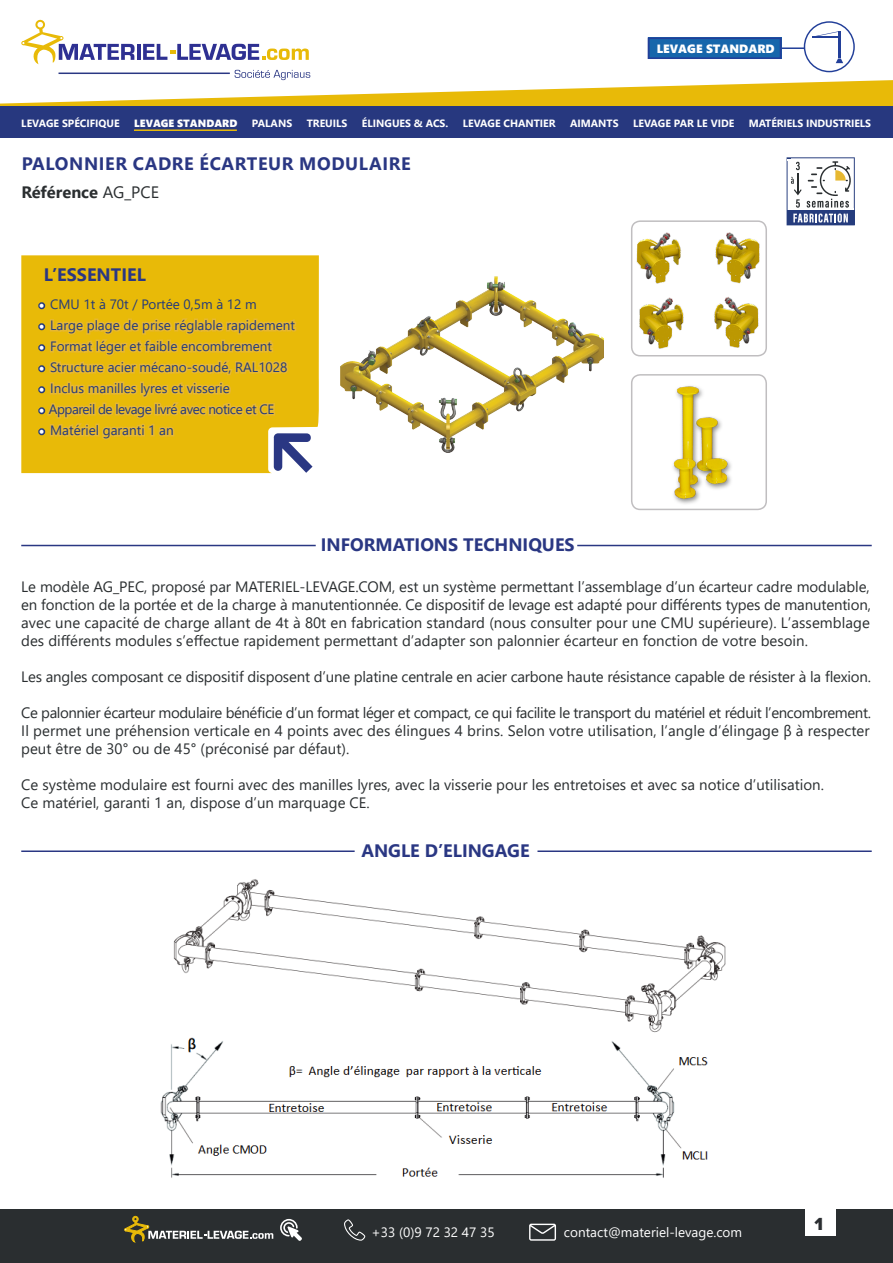
<style>
.page{position:relative;width:893px;height:1263px;background:#fff}
.page>*{position:absolute;margin:0;border:0;box-sizing:border-box;transform-origin:0 0}
.t1{font:700 18px "Segoe UI";color:#2a3783}
.t2{font:700 18px "Segoe UI";letter-spacing:.035em;color:#2a3783}
.t3{font:900 18px "Casto";color:#2a2d30}
.t4{font:700 16.5px "Segoe UI";color:#2a2e30}
.t5{font:15px/18px "Segoe UI";color:#2a2e30;text-align:justify}
.t6{font:15px "Segoe UI";letter-spacing:-.025em;color:#2a2e30}
.t7{font:13.5px "Segoe UI";color:#243a7b}
.t8{font:13.5px "Segoe UI";color:#fff}
.t9{font:13.5px "Segoe UI";letter-spacing:-.035em;color:#243a7b}
.t10{font:12px "Segoe UI Black";color:#fff}
.t11{font:700 10.5px "Segoe UI";color:#fff}
.t12{font:10.5px "Segoe UI Black";color:#fff}
.s1{font-weight:400}
.s2{font-family:"Minion Pro";font-size:15px;color:#fff}
</style>
<div class="page">
<hr style="left:21px;top:545px;width:295px;height:1px;background:#2a3783">
<hr style="left:577px;top:545px;width:295px;height:1px;background:#2a3783">
<hr style="left:21px;top:850px;width:334px;height:2px;background:#2a3783">
<hr style="left:537px;top:850px;width:335px;height:2px;background:#2a3783">
<div style="left:0;top:1209px;width:893px;height:54px;background:#2a2e30"></div>
<svg style="left:280px;top:1219px;width:22px;height:22px"></svg>
<svg style="left:344px;top:1219px;width:21px;height:22px"></svg>
<svg style="left:529px;top:1224px;width:27px;height:17px"></svg>
<svg style="left:124px;top:1216px;width:149px;height:26px"></svg>
<div style="left:805px;top:1206px;width:30px;height:30px;background:#fff"></div>
<div style="left:21px;top:255px;width:298px;height:218px;background:#e8ba08"></div>
<div style="left:38px;top:302px;width:7px;height:7px;border:3px solid #243a7b;border-radius:50%"></div>
<div style="left:38px;top:323px;width:7px;height:7px;border:3px solid #243a7b;border-radius:50%"></div>
<div style="left:38px;top:344px;width:7px;height:7px;border:3px solid #243a7b;border-radius:50%"></div>
<div style="left:38px;top:365px;width:7px;height:7px;border:3px solid #243a7b;border-radius:50%"></div>
<div style="left:38px;top:386px;width:7px;height:7px;border:3px solid #243a7b;border-radius:50%"></div>
<div style="left:38px;top:407px;width:7px;height:7px;border:3px solid #243a7b;border-radius:50%"></div>
<div style="left:38px;top:428px;width:7px;height:7px;border:3px solid #243a7b;border-radius:50%"></div>
<svg style="left:45px;top:316px;width:268px;height:157px;background:#e4b81c"></svg>
<div style="left:631px;top:374px;width:136px;height:136px;border:2px solid #c0bec0;border-radius:9px"></div>
<div style="left:631px;top:220px;width:136px;height:136px;border:2px solid #c0bec0;border-radius:9px"></div>
<img style="left:661px;top:374px;width:76px;height:136px">
<svg style="left:787px;top:157px;width:68px;height:68px"></svg>
<img style="left:340px;top:276px;width:264px;height:176px">
<img style="left:636px;top:232px;width:124px;height:117px">
<img style="left:160px;top:879px;width:566px;height:299px">
<div style="left:0;top:106px;width:893px;height:31px;background:#27387f"></div>
<hr style="left:134px;top:129px;width:103px;height:2px;background:#e8ba08">
<svg style="left:0;top:20px;width:893px;height:86px"></svg>
<p class="t10" style="left:657px;top:40px;width:119px">LEVAGE STANDARD</p>
<p class="t11" style="left:21px;top:113px;width:100px">LEVAGE SPÉCIFIQUE</p>
<p class="t12" style="left:134px;top:115px;width:105px">LEVAGE STANDARD</p>
<p class="t11" style="left:252px;top:113px;width:42px">PALANS</p>
<p class="t11" style="left:307px;top:113px;width:42px">TREUILS</p>
<p class="t11" style="left:362px;top:113px;width:88px">ÉLINGUES &amp; ACS.</p>
<p class="t11" style="left:463px;top:113px;width:94px">LEVAGE CHANTIER</p>
<p class="t11" style="left:570px;top:113px;width:50px">AIMANTS</p>
<p class="t11" style="left:633px;top:113px;width:103px">LEVAGE PAR LE VIDE</p>
<p class="t11" style="left:749px;top:113px;width:124px">MATÉRIELS INDUSTRIELS</p>
<p class="t2" style="left:22px;top:147px;width:390px">PALONNIER CADRE ÉCARTEUR MODULAIRE</p>
<p class="t4" style="left:21px;top:177px;width:139px">Référence <span class="s1">AG_PCE</span></p>
<p class="t1" style="left:44px;top:257px;width:104px">L’ESSENTIEL</p>
<p class="t7" style="left:39px;top:291px;width:219px"><span class="s2">•</span> CMU 1t à 70t / Portée 0,5m à 12 m</p>
<p class="t7" style="left:39px;top:312px;width:258px"><span class="s2">•</span> Large plage de prise réglable rapidement</p>
<p class="t7" style="left:39px;top:333px;width:235px"><span class="s2">•</span> Format léger et faible encombrement</p>
<p class="t7" style="left:39px;top:354px;width:250px"><span class="s2">•</span> Structure acier mécano-soudé, RAL1028</p>
<p class="t7" style="left:39px;top:375px;width:193px"><span class="s2">•</span> Inclus manilles lyres et visserie</p>
<p class="t9" style="left:39px;top:396px;width:237px"><span class="s2">•</span> Appareil de levage livré avec notice et CE</p>
<p class="t7" style="left:39px;top:417px;width:136px"><span class="s2">•</span> Matériel garanti 1 an</p>
<p class="t1" style="left:321px;top:528px;width:255px">INFORMATIONS TECHNIQUES</p>
<p class="t5" style="left:21px;top:576px;width:851px">Le modèle AG_PEC, proposé par MATERIEL-LEVAGE.COM, est un système permettant l’assemblage d’un écarteur cadre modulable, en fonction de la portée et de la charge à manutentionnée. Ce dispositif de levage est adapté pour différents types de manutention, avec une capacité de charge allant de 4t à 80t en fabrication standard (nous consulter pour une CMU supérieure). L’assemblage des différents modules s’effectue rapidement permettant d’adapter son palonnier écarteur en fonction de votre besoin.</p>
<p class="t5" style="left:21px;top:666px;width:851px">Les angles composant ce dispositif disposent d’une platine centrale en acier carbone haute résistance capable de résister à la flexion.</p>
<p class="t6" style="left:21px;top:698px;width:851px">Ce palonnier écarteur modulaire bénéficie d’un format léger et compact, ce qui facilite le transport du matériel et réduit l’encombrement.</p>
<p class="t5" style="left:21px;top:720px;width:850px">Il permet une préhension verticale en 4 points avec des élingues 4 brins. Selon votre utilisation, l’angle d’élingage β à respecter peut être de 30° ou de 45° (préconisé par défaut).</p>
<p class="t5" style="left:21px;top:774px;width:804px">Ce système modulaire est fourni avec des manilles lyres, avec la visserie pour les entretoises et avec sa notice d’utilisation.</p>
<p class="t5" style="left:21px;top:792px;width:350px">Ce matériel, garanti 1 an, dispose d’un marquage CE.</p>
<p class="t1" style="left:361px;top:834px;width:170px">ANGLE D’ELINGAGE</p>
<p class="t8" style="left:371px;top:1220px;width:125px">+33 (0)9 72 32 47 35</p>
<p class="t8" style="left:564px;top:1220px;width:180px">contact@materiel-levage.com</p>
<p class="t3" style="left:814px;top:1213px;width:10px">1</p>
</div>
